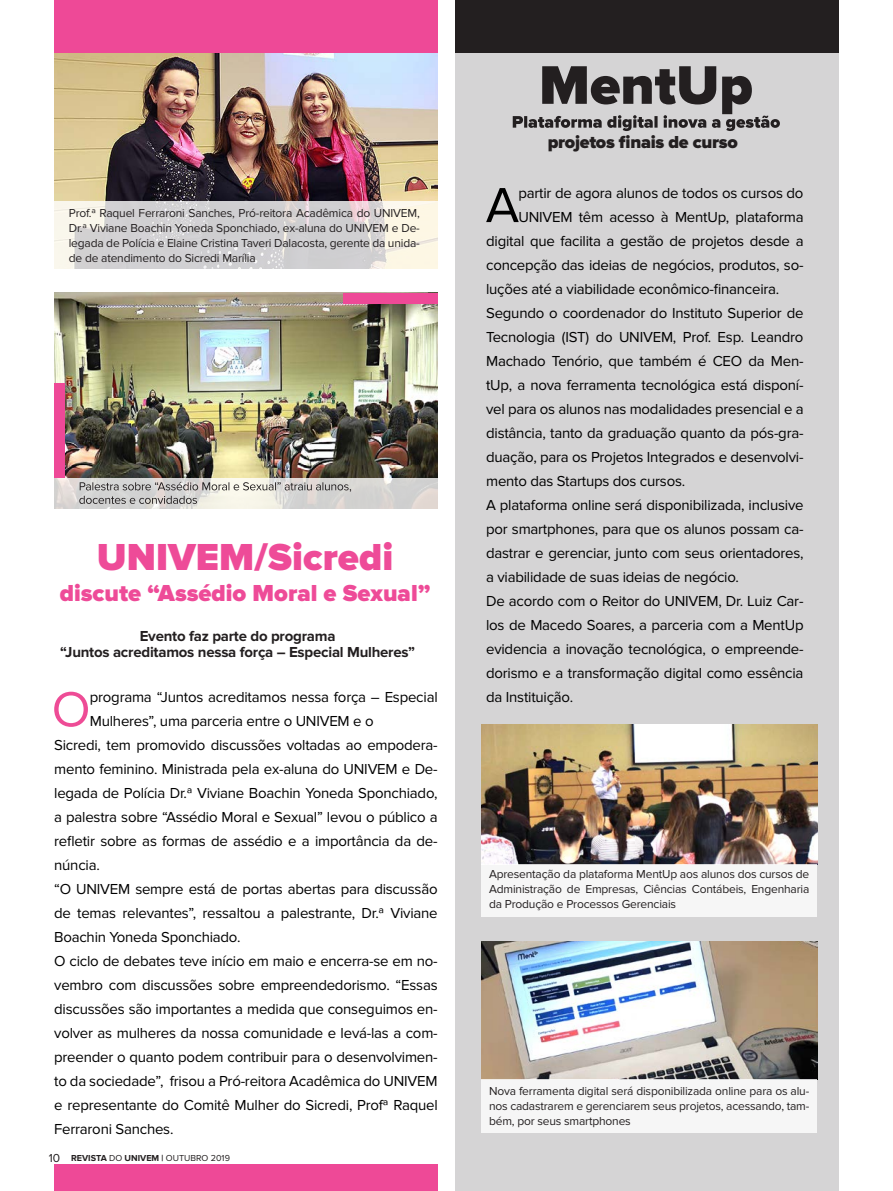
<style>
.page{position:relative;width:893px;height:1191px;background:#fff}
.page>*{position:absolute;margin:0;border:0;box-sizing:border-box;transform-origin:0 0}
.t1{font:51px "Proxima Nova";color:#ee4c96}
.t2{font:51px "Proxima Nova";color:#000}
.t3{font:900 39px "Proxima Nova";color:#ee4b98}
.t4{font:900 24px "Proxima Nova";color:#ee4b98}
.t5{font:900 18px "Proxima Nova";letter-spacing:-.015em;color:#231f20}
.t6{font:15px/24px "Proxima Nova";letter-spacing:-.015em;color:#000;text-align:justify}
.t7{font:700 15px "Proxima Nova";letter-spacing:-.015em;color:#231f20}
.t8{font:12px/15px "Proxima Nova";letter-spacing:-.015em;color:#231f20;text-align:justify}
.t9{font:700 9px "Proxima Nova";color:#231f20}
.s1{color:#ee4a97}
.s2{font-weight:400}
</style>
<div class="page">
<div style="left:455px;top:21px;width:384px;height:1170px;background:#d5d4d5"></div>
<svg style="left:513px;top:66px;width:267px;height:65px"></svg>
<img style="left:54px;top:53px;width:384px;height:148px">
<img style="left:54px;top:293px;width:384px;height:185px">
<div style="left:54px;top:0;width:384px;height:53px;background:#ee4997"></div>
<div style="left:456px;top:0;width:383px;height:53px;background:#231f20"></div>
<img style="left:481px;top:725px;width:336px;height:139px">
<img style="left:481px;top:941px;width:336px;height:138px">
<div style="left:343px;top:293px;width:95px;height:10px;background:#ee4997"></div>
<div style="left:54px;top:1164px;width:384px;height:27px;background:#ee4997"></div>
<svg style="left:54px;top:201px;width:384px;height:68px;background:#dbd9d7"></svg>
<svg style="left:54px;top:478px;width:384px;height:31px;background:#dbd9d5"></svg>
<div style="left:481px;top:1079px;width:336px;height:54px;background:#f6f6f6"></div>
<div style="left:481px;top:864px;width:336px;height:53px;background:#f6f6f6"></div>
<div style="left:54px;top:383px;width:11px;height:95px;background:#ee4997"></div>
<svg style="left:79px;top:482px;width:272px;height:22px;background:#c5c3c0"></svg>
<p class="t8" style="left:69px;top:205px;width:353px">Prof.ª Raquel Ferraroni Sanches, Pró-reitora Acadêmica do UNIVEM, Dr.ª Viviane Boachin Yoneda Sponchiado, ex-aluna do UNIVEM e De&shy;legada de Polícia e Elaine Cristina Taveri Dalacosta, gerente da unida&shy;de de atendimento do Sicredi Marília</p>
<p class="t3" style="left:97px;top:534px;width:298px">UNIVEM/Sicredi</p>
<p class="t4" style="left:60px;top:579px;width:372px">discute “Assédio Moral e Sexual<span class="s1">”</span></p>
<p class="t7" style="left:140px;top:627px;width:197px">Evento faz parte do programa</p>
<p class="t7" style="left:60px;top:643px;width:356px">“Juntos acreditamos nessa força – Especial Mulheres”</p>
<p class="t1" style="left:52px;top:680px;width:41px">O</p>
<p class="t6" style="left:90px;top:685px;width:349px">programa “Juntos acreditamos nessa força – Especial<br>Mulheres”, uma parceria entre o UNIVEM e o</p>
<p class="t6" style="left:54px;top:733px;width:385px">Sicredi, tem promovido discussões voltadas ao empodera&shy;mento feminino. Ministrada pela ex-aluna do UNIVEM e De&shy;legada de Polícia Dr.ª Viviane Boachin Yoneda Sponchiado, a palestra sobre “Assédio Moral e Sexual” levou o público a refletir sobre as formas de assédio e a importância da de&shy;núncia.</p>
<p class="t6" style="left:54px;top:877px;width:385px">“O UNIVEM sempre está de portas abertas para discussão de temas relevantes”, ressaltou a palestrante, Dr.ª Viviane Boachin Yoneda Sponchiado.</p>
<p class="t6" style="left:54px;top:949px;width:385px">O ciclo de debates teve início em maio e encerra-se em no&shy;vembro com discussões sobre empreendedorismo. “Essas discussões são importantes a medida que conseguimos en&shy;volver as mulheres da nossa comunidade e levá-las a com&shy;preender o quanto podem contribuir para o desenvolvimen&shy;to da sociedade”, frisou a Pró-reitora Acadêmica do UNIVEM e representante do Comitê Mulher do Sicredi, Profª Raquel Ferraroni Sanches.</p>
<p class="t8" style="left:49px;top:1150px;width:13px">10</p>
<p class="t9" style="left:71px;top:1153px;width:160px">REVISTA <span class="s2">DO</span> UNIVEM | <span class="s2">OUTUBRO 2019</span></p>
<p class="t5" style="left:548px;top:131px;width:192px">projetos finais de curso</p>
<p class="t2" style="left:486px;top:176px;width:35px">A</p>
<p class="t6" style="left:518px;top:181px;width:287px">partir de agora alunos de todos os cursos do</p>
<p class="t6" style="left:518px;top:205px;width:287px">UNIVEM têm acesso à MentUp, plataforma</p>
<p class="t6" style="left:486px;top:229px;width:319px">digital que facilita a gestão de projetos desde a</p>
<p class="t6" style="left:486px;top:253px;width:319px">concepção das ideias de negócios, produtos, so-</p>
<p class="t6" style="left:486px;top:277px;width:295px">luções até a viabilidade econômico-financeira.</p>
<p class="t6" style="left:486px;top:301px;width:319px">Segundo o coordenador do Instituto Superior de Tecnologia (IST) do UNIVEM, Prof. Esp. Leandro Machado Tenório, que também é CEO da Men&shy;tUp, a nova ferramenta tecnológica está disponí&shy;vel para os alunos nas modalidades presencial e a distância, tanto da graduação quanto da pós-gra&shy;duação, para os Projetos Integrados e desenvolvi&shy;mento das Startups dos cursos.</p>
<p class="t6" style="left:486px;top:493px;width:319px">A plataforma online será disponibilizada, inclusive por smartphones, para que os alunos possam ca&shy;dastrar e gerenciar, junto com seus orientadores, a viabilidade de suas ideias de negócio.</p>
<p class="t6" style="left:486px;top:589px;width:319px">De acordo com o Reitor do UNIVEM, Dr. Luiz Car&shy;los de Macedo Soares, a parceria com a MentUp evidencia a inovação tecnológica, o empreende&shy;dorismo e a transformação digital como essência da Instituição.</p>
<p class="t8" style="left:489px;top:867px;width:322px">Apresentação da plataforma MentUp aos alunos dos cursos de Administração de Empresas, Ciências Contábeis, Engenharia da Produção e Processos Gerenciais</p>
<p class="t8" style="left:489px;top:1083px;width:322px">Nova ferramenta digital será disponibilizada online para os alu&shy;nos cadastrarem e gerenciarem seus projetos, acessando, tam&shy;bém, por seus smartphones</p>
</div>
